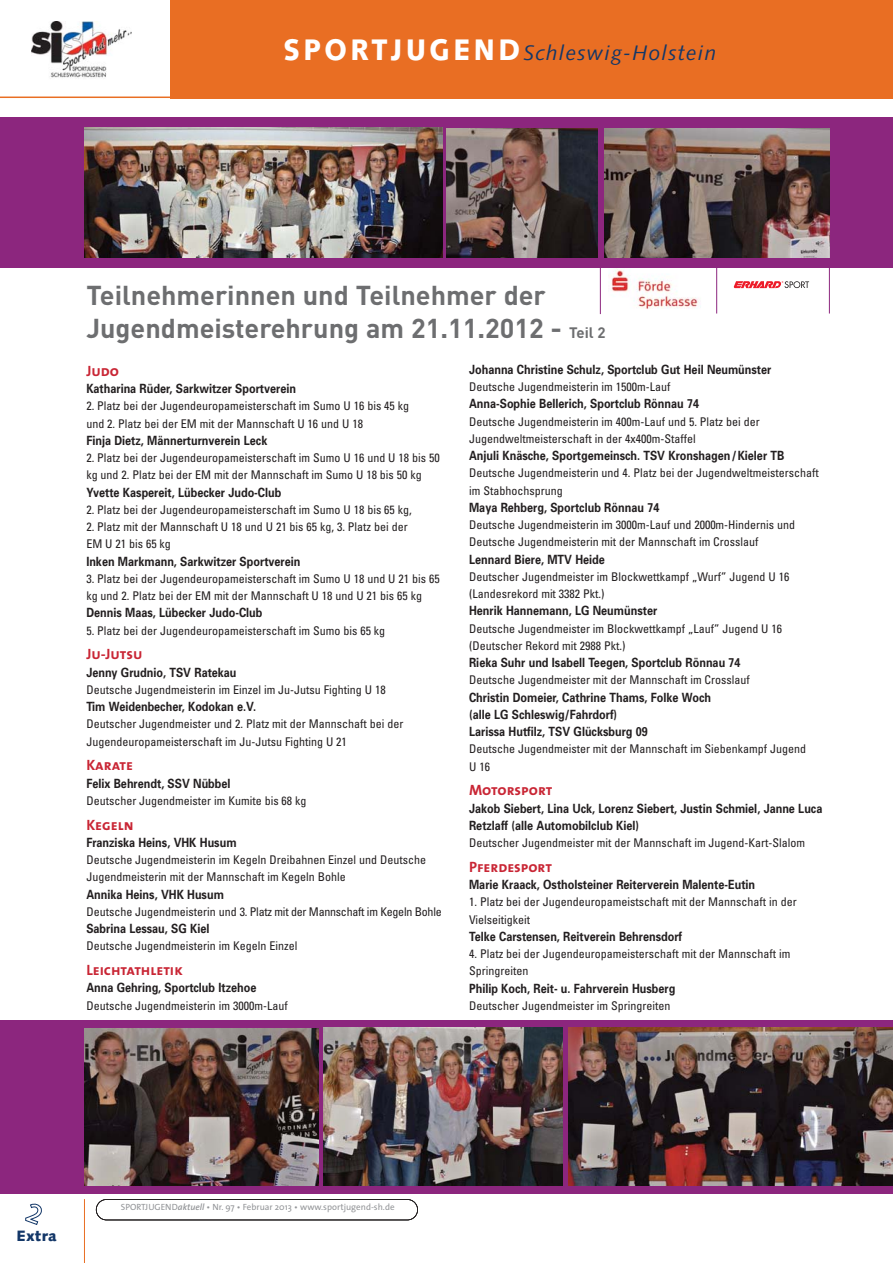
<style>
.page{position:relative;width:893px;height:1263px;background:#fff}
.page>*{position:absolute;margin:0;border:0;box-sizing:border-box;transform-origin:0 0}
.t1{font:700 27px/33px "DIN";color:#6d6e70}
.t2{font:italic 21px "Syntax";letter-spacing:.055em;color:#133768}
.t3{font:15px "The Sans Bold Caps";color:#c92635}
.t4{font:900 15px "Syntax";letter-spacing:.03em;color:#133768}
.t5{font:700 12.75px/17.2px "Univers";color:#231f20;scale:.85 1}
.t6{font:condensed 12px/17.2px "Univers";color:#231f20}
.t7{font:condensed 12px "Univers";letter-spacing:-.02em;color:#231f20}
.t8{font:9px "The Sans";color:#939598}
.s1{font-weight:900;font-style:normal;font-size:29.7px;color:#fff}
.s2{font-size:15px}
.s3{font-weight:600;font-style:italic}
</style>
<div class="page">
<svg style="left:734px;top:281px;width:75px;height:7px"></svg>
<img style="left:611px;top:268px;width:90px;height:41px">
<div style="left:0;top:117px;width:892px;height:151px;background:#8c267e"></div>
<div style="left:0;top:1020px;width:892px;height:173px;background:#8c267e"></div>
<div style="left:170px;top:0;width:722px;height:98px;background:#e96e23"></div>
<div style="left:2px;top:5px;width:165px;height:93px;background:linear-gradient(to right,#fff,#fff)"></div>
<hr style="left:0;top:97px;width:179px;height:1px;background:#e96e23">
<svg style="left:2px;top:5px;width:165px;height:86px"></svg>
<div style="left:96px;top:1199px;width:322px;height:21px;border:2px solid #231f20;border-radius:11px"></div>
<hr style="left:84px;top:1199px;width:1px;height:64px;background:#e96e23">
<img style="left:569px;top:1028px;width:323px;height:157px">
<img style="left:85px;top:1028px;width:233px;height:157px">
<img style="left:323px;top:1028px;width:239px;height:157px">
<img style="left:446px;top:129px;width:151px;height:129px">
<img style="left:604px;top:129px;width:225px;height:129px">
<img style="left:85px;top:128px;width:357px;height:130px">
<hr style="left:600px;top:258px;width:1px;height:56px;background:#8c267e">
<hr style="left:716px;top:260px;width:1px;height:54px;background:#8c267e">
<hr style="left:829px;top:261px;width:1px;height:53px;background:#8c267e">
<h2 class="t2" style="left:283px;top:44px;width:434px"><span class="s1">SPORTJUGEND</span>Schleswig-Holstein</h2>
<h1 class="t1" style="left:86px;top:282px;width:521px">Teilnehmerinnen und Teilnehmer der<br>Jugendmeisterehrung am 21.11.2012 - <span class="s2">Teil 2</span></h1>
<p class="t3" style="left:86px;top:362px;width:34px">Judo</p>
<p class="t5" style="left:86px;top:381px;width:248px">Katharina Rüder, Sarkwitzer Sportverein</p>
<p class="t6" style="left:86px;top:399px;width:324px">2. Platz bei der Jugendeuropameisterschaft im Sumo U 16 bis 45 kg und 2. Platz bei der EM mit der Mannschaft U 16 und U 18</p>
<p class="t5" style="left:86px;top:433px;width:214px">Finja Dietz, Männerturnverein Leck</p>
<p class="t6" style="left:86px;top:450px;width:355px">2. Platz bei der Jugendeuropameisterschaft im Sumo U 16 und U 18 bis 50 kg und 2. Platz bei der EM mit der Mannschaft im Sumo U 18 bis 50 kg</p>
<p class="t5" style="left:86px;top:485px;width:231px">Yvette Kaspereit, Lübecker Judo-Club</p>
<p class="t6" style="left:86px;top:502px;width:327px">2. Platz bei der Jugendeuropameisterschaft im Sumo U 18 bis 65 kg,</p>
<p class="t6" style="left:86px;top:519px;width:323px">2. Platz mit der Mannschaft U 18 und U 21 bis 65 kg, 3. Platz bei der<br>EM U 21 bis 65 kg</p>
<p class="t5" style="left:86px;top:554px;width:253px">Inken Markmann, Sarkwitzer Sportverein</p>
<p class="t6" style="left:86px;top:571px;width:355px">3. Platz bei der Jugendeuropameisterschaft im Sumo U 18 und U 21 bis 65 kg und 2. Platz bei der EM mit der Mannschaft U 18 und U 21 bis 65 kg</p>
<p class="t5" style="left:86px;top:605px;width:209px">Dennis Maas, Lübecker Judo-Club</p>
<p class="t6" style="left:86px;top:623px;width:300px">5. Platz bei der Jugendeuropameisterschaft im Sumo bis 65 kg</p>
<p class="t3" style="left:86px;top:645px;width:58px">Ju-Jutsu</p>
<p class="t5" style="left:86px;top:665px;width:178px">Jenny Grudnio, TSV Ratekau</p>
<p class="t6" style="left:86px;top:682px;width:301px">Deutsche Jugendmeisterin im Einzel im Ju-Jutsu Fighting U 18</p>
<p class="t5" style="left:86px;top:699px;width:201px">Tim Weidenbecher, Kodokan e.V.</p>
<p class="t6" style="left:86px;top:717px;width:318px">Deutscher Jugendmeister und 2. Platz mit der Mannschaft bei der<br>Jugendeuropameisterschaft im Ju-Jutsu Fighting U 21</p>
<p class="t3" style="left:86px;top:756px;width:48px">Karate</p>
<p class="t5" style="left:86px;top:776px;width:171px">Felix Behrendt, SSV Nübbel</p>
<p class="t6" style="left:86px;top:793px;width:222px">Deutscher Jugendmeister im Kumite bis 68 kg</p>
<p class="t3" style="left:86px;top:816px;width:49px">Kegeln</p>
<p class="t5" style="left:86px;top:835px;width:178px">Franziska Heins, VHK Husum</p>
<p class="t6" style="left:86px;top:852px;width:341px">Deutsche Jugendmeisterin im Kegeln Dreibahnen Einzel und Deutsche<br>Jugendmeisterin mit der Mannschaft im Kegeln Bohle</p>
<p class="t5" style="left:86px;top:887px;width:163px">Annika Heins, VHK Husum</p>
<p class="t7" style="left:86px;top:907px;width:357px">Deutsche Jugendmeisterin und 3. Platz mit der Mannschaft im Kegeln Bohle</p>
<p class="t5" style="left:86px;top:921px;width:146px">Sabrina Lessau, SG Kiel</p>
<p class="t6" style="left:86px;top:939px;width:212px">Deutsche Jugendmeisterin im Kegeln Einzel</p>
<p class="t3" style="left:86px;top:961px;width:98px">Leichtathletik</p>
<p class="t5" style="left:86px;top:980px;width:202px">Anna Gehring, Sportclub Itzehoe</p>
<p class="t6" style="left:86px;top:998px;width:203px">Deutsche Jugendmeisterin im 3000m-Lauf</p>
<p class="t5" style="left:469px;top:362px;width:357px">Johanna Christine Schulz, Sportclub Gut Heil Neumünster</p>
<p class="t6" style="left:469px;top:379px;width:203px">Deutsche Jugendmeisterin im 1500m-Lauf</p>
<p class="t5" style="left:469px;top:396px;width:272px">Anna-Sophie Bellerich, Sportclub Rönnau 74</p>
<p class="t6" style="left:469px;top:414px;width:292px">Deutsche Jugendmeisterin im 400m-Lauf und 5. Platz bei der<br>Jugendweltmeisterschaft in der 4x400m-Staffel</p>
<p class="t5" style="left:469px;top:448px;width:372px">Anjuli Knäsche, Sportgemeinsch. TSV Kronshagen/Kieler TB</p>
<p class="t6" style="left:469px;top:465px;width:351px">Deutsche Jugendmeisterin und 4. Platz bei der Jugendweltmeisterschaft im Stabhochsprung</p>
<p class="t5" style="left:469px;top:500px;width:225px">Maya Rehberg, Sportclub Rönnau 74</p>
<p class="t6" style="left:469px;top:517px;width:328px">Deutsche Jugendmeisterin im 3000m-Lauf und 2000m-Hindernis und<br>Deutsche Jugendmeisterin mit der Mannschaft im Crosslauf</p>
<p class="t5" style="left:469px;top:552px;width:161px">Lennard Biere, MTV Heide</p>
<p class="t6" style="left:469px;top:569px;width:322px">Deutscher Jugendmeister im Blockwettkampf „Wurf” Jugend U 16 (Landesrekord mit 3382 Pkt.)</p>
<p class="t5" style="left:469px;top:603px;width:223px">Henrik Hannemann, LG Neumünster</p>
<p class="t6" style="left:469px;top:621px;width:315px">Deutsche Jugendmeister im Blockwettkampf „Lauf” Jugend U 16 (Deutscher Rekord mit 2988 Pkt.)</p>
<p class="t5" style="left:469px;top:655px;width:321px">Rieka Suhr und Isabell Teegen, Sportclub Rönnau 74</p>
<p class="t6" style="left:469px;top:672px;width:282px">Deutsche Jugendmeister mit der Mannschaft im Crosslauf</p>
<p class="t5" style="left:469px;top:690px;width:286px">Christin Domeier, Cathrine Thams, Folke Woch (alle LG Schleswig/Fahrdorf)<br>Larissa Hutfilz, TSV Glücksburg 09</p>
<p class="t6" style="left:469px;top:741px;width:339px">Deutsche Jugendmeister mit der Mannschaft im Siebenkampf Jugend<br>U 16</p>
<p class="t3" style="left:469px;top:781px;width:85px">Motorsport</p>
<p class="t5" style="left:469px;top:801px;width:417px">Jakob Siebert, Lina Uck, Lorenz Siebert, Justin Schmiel, Janne Luca<br>Retzlaff (alle Automobilclub Kiel)</p>
<p class="t6" style="left:469px;top:835px;width:338px">Deutscher Jugendmeister mit der Mannschaft im Jugend-Kart-Slalom</p>
<p class="t3" style="left:469px;top:858px;width:84px">Pferdesport</p>
<p class="t5" style="left:469px;top:877px;width:338px">Marie Kraack, Ostholsteiner Reiterverein Malente-Eutin</p>
<p class="t6" style="left:469px;top:894px;width:329px">1. Platz bei der Jugendeuropameistschaft mit der Mannschaft in der<br>Vielseitigkeit</p>
<p class="t5" style="left:469px;top:929px;width:252px">Telke Carstensen, Reitverein Behrensdorf</p>
<p class="t6" style="left:469px;top:946px;width:323px">4. Platz bei der Jugendeuropameisterschaft mit der Mannschaft im<br>Springreiten</p>
<p class="t5" style="left:469px;top:981px;width:244px">Philip Koch, Reit- u. Fahrverein Husberg</p>
<p class="t6" style="left:469px;top:998px;width:203px">Deutscher Jugendmeister im Springreiten</p>
<p class="t4" style="left:17px;top:1230px;width:42px">Extra</p>
<p class="t8" style="left:121px;top:1204px;width:275px">SPORTJUGEND<span class="s3">aktuell</span> • Nr. 97 • Februar 2013 • www.sportjugend-sh.de</p>
</div>
